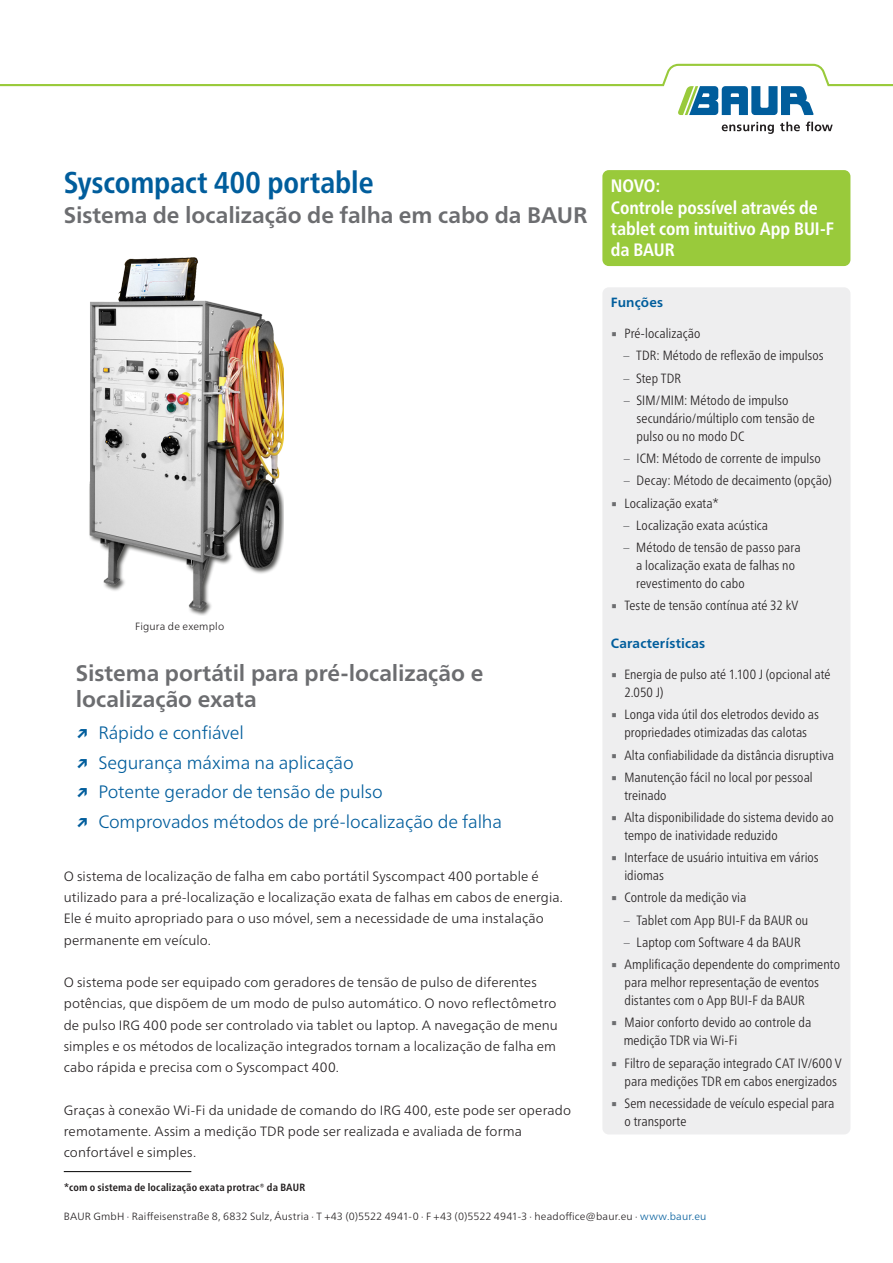
<style>
.page{position:relative;width:893px;height:1263px;background:#fff}
.page>*{position:absolute;margin:0;border:0;box-sizing:border-box;transform-origin:0 0}
.DB_-_Titel_Produktname_blau{font:700 condensed 30px "Frutiger Neue LTW1 G";letter-spacing:-.005em;color:#005d9c}
.DB_-_Aufzählung_USP_Überschrift{font:700 22.5px/25.5px "Frutiger Neue LTW1 G";color:#6c6d70}
.DB_-_Titel_Produktbeschreibung_grau{font:700 22.5px "Frutiger Neue LTW1 G";letter-spacing:-.005em;color:#6c6d70}
.t1{font:300 18px "Frutiger Neue LTW1 G";letter-spacing:-.005em;color:#005d9c}
.DB_-_Text_Grüne_Box{font:700 condensed 18px/21.3px "Frutiger Neue LTW1 G";color:#fff}
.DB___Fließtext{font:300 13.5px/21.3px "Frutiger Neue LTW1 G";letter-spacing:.01em;color:#231f20}
.t2{font:300 condensed 13.5px/18px "Frutiger Neue LTW1 G";letter-spacing:.01em;color:#231f20}
.DB_-_Condensed_Überschrift{font:700 13.5px "Frutiger Neue LTW1 G";letter-spacing:.015em;color:#005d9c}
.t3{font:300 condensed 13.35px/18px "Frutiger Neue LTW1 G";letter-spacing:.005em;color:#231f20}
.DB_-_Condensed_Überschrift-2{font:700 13.35px "Frutiger Neue LTW1 G";letter-spacing:.01em;color:#005d9c}
.DB_-_Fußnote{font:300 10.5px "Frutiger Neue LTW1 G";letter-spacing:.015em;color:#231f20}
.DB_-_Fußnote-2{font:700 condensed 10.5px "Frutiger Neue LTW1 G";letter-spacing:.02em;color:#231f20}
.s1{font-weight:700}
.s2{font-family:"Lucida Sans Unicode";font-weight:400;font-stretch:normal;color:#6c6d70}
.s3{color:#6c6d70}
.s4{color:#005d9c}
</style>
<div class="page">
<div style="left:602px;top:287px;width:248px;height:847px;background:#eeeeef;border-radius:6px"></div>
<hr style="left:64px;top:1171px;width:127px;height:1px;background:#000">
<img style="left:89px;top:257px;width:194px;height:359px">
<div style="left:602px;top:170px;width:248px;height:96px;background:#99ca3b;border-radius:6px"></div>
<svg style="left:722px;top:122px;width:52px;height:12px"></svg>
<svg style="left:780px;top:122px;width:20px;height:9px"></svg>
<svg style="left:806px;top:122px;width:27px;height:9px"></svg>
<svg style="left:0;top:64px;width:893px;height:51px"></svg>
<p class="DB_-_Titel_Produktname_blau" style="left:64px;top:160px;width:311px">Syscompact 400 portable</p>
<p class="DB_-_Titel_Produktbeschreibung_grau" style="left:64px;top:199px;width:525px">Sistema de localização de falha em cabo da BAUR</p>
<p class="DB_-_Fußnote" style="left:135px;top:619px;width:91px">Figura de exemplo</p>
<p class="DB_-_Aufzählung_USP_Überschrift" style="left:76px;top:659px;width:409px">Sistema portátil para pré-localização e localização exata</p>
<p class="t1" style="left:76px;top:719px;width:169px"><span class="s1">↗</span> Rápido e confiável</p>
<p class="t1" style="left:76px;top:749px;width:279px"><span class="s1">↗</span> Segurança máxima na aplicação</p>
<p class="t1" style="left:76px;top:779px;width:308px"><span class="s1">↗</span> Potente gerador de tensão de pulso</p>
<p class="t1" style="left:76px;top:808px;width:428px"><span class="s1">↗</span> Comprovados métodos de pré-localização de falha</p>
<p class="DB___Fließtext" style="left:64px;top:864px;width:501px">O sistema de localização de falha em cabo portátil Syscompact 400 portable é utilizado para a pré-localização e localização exata de falhas em cabos de energia.<br>Ele é muito apropriado para o uso móvel, sem a necessidade de uma instalação permanente em veículo.</p>
<p class="DB___Fließtext" style="left:64px;top:971px;width:496px">O sistema pode ser equipado com geradores de tensão de pulso de diferentes potências, que dispõem de um modo de pulso automático. O novo reflectômetro de pulso IRG 400 pode ser controlado via tablet ou laptop. A navegação de menu simples e os métodos de localização integrados tornam a localização de falha em cabo rápida e precisa com o Syscompact 400.</p>
<p class="DB___Fließtext" style="left:64px;top:1098px;width:509px">Graças à conexão Wi-Fi da unidade de comando do IRG 400, este pode ser operado remotamente. Assim a medição TDR pode ser realizada e avaliada de forma confortável e simples.</p>
<p class="DB_-_Text_Grüne_Box" style="left:611px;top:174px;width:51px">NOVO:</p>
<p class="DB_-_Text_Grüne_Box" style="left:611px;top:195px;width:225px">Controle possível através de tablet com intuitivo App BUI-F da BAUR</p>
<p class="DB_-_Condensed_Überschrift-2" style="left:611px;top:293px;width:54px">Funções</p>
<p class="t3" style="left:611px;top:323px;width:91px"><span class="s2">▪</span> Pré-localização</p>
<p class="t3" style="left:623px;top:346px;width:202px"><span class="s3">–</span> TDR: Método de reflexão de impulsos</p>
<p class="t3" style="left:623px;top:368px;width:59px"><span class="s3">–</span> Step TDR</p>
<p class="t2" style="left:637px;top:390px;width:180px;text-indent:-13px"><span class="s3">–</span> SIM/MIM: Método de impulso secundário/múltiplo com tensão de pulso ou no modo DC</p>
<p class="t2" style="left:624px;top:448px;width:198px"><span class="s3">–</span> ICM: Método de corrente de impulso</p>
<p class="t2" style="left:624px;top:470px;width:210px"><span class="s3">–</span> Decay: Método de decaimento (opção)</p>
<p class="t3" style="left:611px;top:493px;width:109px"><span class="s2">▪</span> Localização exata*</p>
<p class="t3" style="left:623px;top:515px;width:146px"><span class="s3">–</span> Localização exata acústica</p>
<p class="t3" style="left:636px;top:537px;width:166px;text-indent:-13px"><span class="s3">–</span> Método de tensão de passo para a localização exata de falhas no revestimento do cabo</p>
<p class="t3" style="left:611px;top:595px;width:189px"><span class="s2">▪</span> Teste de tensão contínua até 32 kV</p>
<p class="DB_-_Condensed_Überschrift" style="left:611px;top:634px;width:96px">Características</p>
<p class="t3" style="left:624px;top:664px;width:208px;text-indent:-13px"><span class="s2">▪</span> Energia de pulso até 1.100 J (opcional até<br>2.050 J)</p>
<p class="t3" style="left:611px;top:705px;width:209px;text-align:center"><span class="s2">▪</span> Longa vida útil dos eletrodos devido as propriedades otimizadas das calotas</p>
<p class="t3" style="left:611px;top:745px;width:225px"><span class="s2">▪</span> Alta confiabilidade da distância disruptiva</p>
<p class="t3" style="left:624px;top:767px;width:190px;text-indent:-13px"><span class="s2">▪</span> Manutenção fácil no local por pessoal treinado</p>
<p class="t3" style="left:624px;top:807px;width:211px;text-indent:-13px"><span class="s2">▪</span> Alta disponibilidade do sistema devido ao tempo de inatividade reduzido</p>
<p class="t3" style="left:624px;top:847px;width:196px;text-indent:-13px"><span class="s2">▪</span> Interface de usuário intuitiva em vários idiomas</p>
<p class="t2" style="left:611px;top:888px;width:137px"><span class="s2">▪</span> Controle da medição via</p>
<p class="t2" style="left:624px;top:910px;width:186px"><span class="s3">–</span> Tablet com App BUI-F da BAUR ou</p>
<p class="t2" style="left:624px;top:932px;width:179px"><span class="s3">–</span> Laptop com Software 4 da BAUR</p>
<p class="t2" style="left:624px;top:954px;width:217px;text-indent:-14px"><span class="s2">▪</span> Amplificação dependente do comprimento para melhor representação de eventos distantes com o App BUI-F da BAUR</p>
<p class="t2" style="left:624px;top:1013px;width:189px;text-indent:-13px"><span class="s2">▪</span> Maior conforto devido ao controle da medição TDR via Wi-Fi</p>
<p class="t2" style="left:624px;top:1053px;width:219px;text-indent:-14px"><span class="s2">▪</span> Filtro de separação integrado CAT IV/600 V para medições TDR em cabos energizados</p>
<p class="t2" style="left:624px;top:1093px;width:211px;text-indent:-14px"><span class="s2">▪</span> Sem necessidade de veículo especial para o transporte</p>
<p class="DB_-_Fußnote-2" style="left:64px;top:1179px;width:243px">*com o sistema de localização exata protrac® da BAUR</p>
<p class="DB_-_Fußnote" style="left:64px;top:1208px;width:644px">BAUR GmbH · Raiffeisenstraße 8, 6832 Sulz, Áustria · T +43 (0)5522 4941-0 · F +43 (0)5522 4941-3 · headoffice@baur.eu · <span class="s4">www.baur.eu</span></p>
</div>
